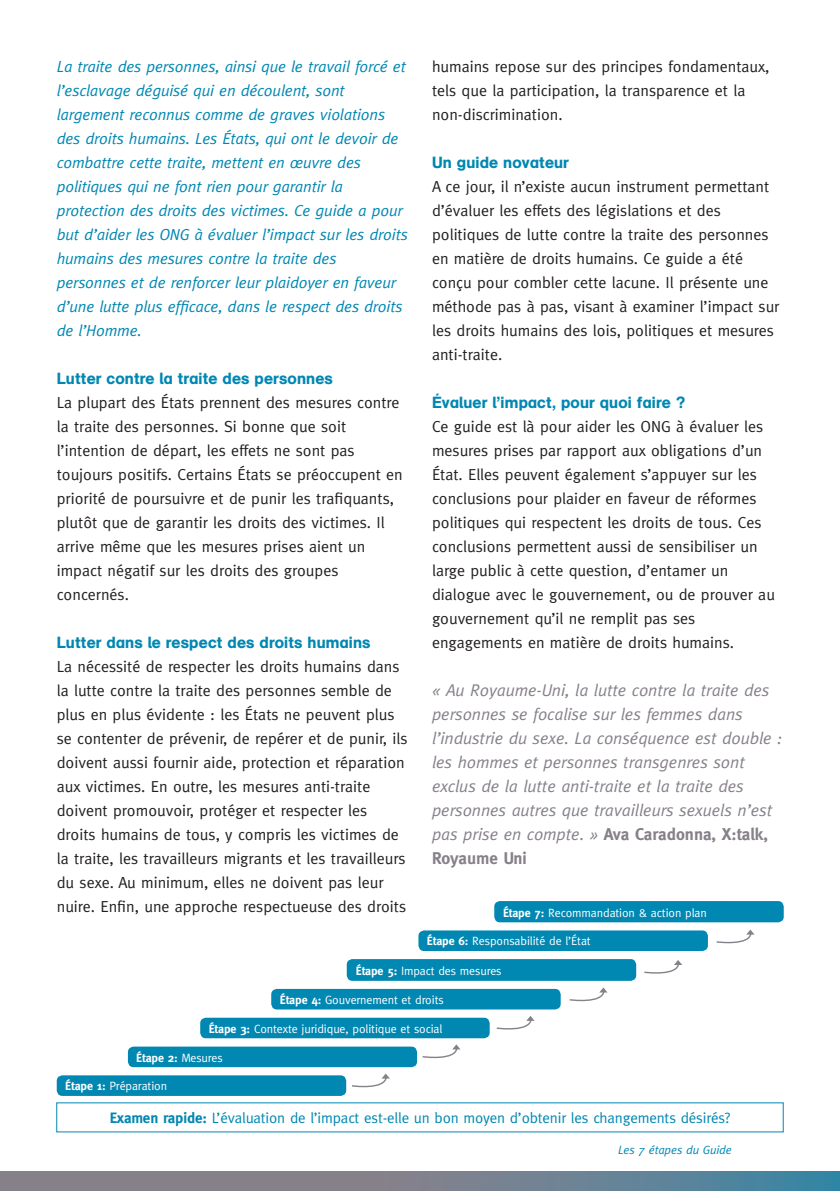
<style>
.page{position:relative;width:840px;height:1191px;background:#fff}
.page>*{position:absolute;margin:0;border:0;box-sizing:border-box;transform-origin:0 0}
.streamer_txt{font:italic 17px/24px "Meta";letter-spacing:-.005em;color:#868089}
.t1{font:16px/24px "Meta";color:#231f20}
.t2{font:italic 16px/24px "Meta";letter-spacing:-.01em;color:#0087b2}
.t3{font:16px "AG Schoolbook Medium A";letter-spacing:.01em;color:#0087b2}
.t4{font:15px "Meta";letter-spacing:-.01em;color:#0087b2}
.t5{font:12px "Meta";letter-spacing:-.01em;color:#fff}
.t6{font:italic 12px "Meta";letter-spacing:-.01em;color:#0087b2}
.t7{font:700 12px "Meta";letter-spacing:-.01em;color:#fff}
.s1{font-weight:700;font-style:normal}
.s2{font-weight:700}
.s3{font-weight:400}
</style>
<div class="page">
<svg style="left:0;top:1171px;width:839px;height:20px;background:#728190"></svg>
<svg style="left:352px;top:1073px;width:37px;height:15px"></svg>
<svg style="left:422px;top:1044px;width:38px;height:15px"></svg>
<svg style="left:496px;top:1016px;width:38px;height:14px"></svg>
<svg style="left:569px;top:987px;width:38px;height:15px"></svg>
<svg style="left:644px;top:960px;width:37px;height:14px"></svg>
<svg style="left:716px;top:929px;width:38px;height:15px"></svg>
<div style="left:57px;top:1075px;width:289px;height:21px;background:#0087b2;border-radius:6px"></div>
<div style="left:128px;top:1046px;width:289px;height:21px;background:#0087b2;border-radius:6px"></div>
<div style="left:200px;top:1017px;width:289px;height:21px;background:#0087b2;border-radius:6px"></div>
<div style="left:271px;top:989px;width:289px;height:20px;background:#0087b2;border-radius:6px"></div>
<div style="left:346px;top:959px;width:290px;height:21px;background:#0087b2;border-radius:6px"></div>
<div style="left:418px;top:930px;width:289px;height:21px;background:#0087b2;border-radius:6px"></div>
<div style="left:494px;top:901px;width:289px;height:21px;background:#0087b2;border-radius:6px"></div>
<p class="t2" style="left:57px;top:54px;width:352px">La traite des personnes, ainsi que le travail forcé et l’esclavage déguisé qui en découlent, sont largement reconnus comme de graves violations des droits humains. Les États, qui ont le devoir de combattre cette traite, mettent en œuvre des politiques qui ne font rien pour garantir la protection des droits des victimes. Ce guide a pour but d’aider les ONG à évaluer l’impact sur les droits humains des mesures contre la traite des personnes et de renforcer leur plaidoyer en faveur d’une lutte plus efficace, dans le respect des droits de l’Homme.</p>
<p class="t3" style="left:57px;top:369px;width:277px">Lutter contre la traite des personnes</p>
<p class="t1" style="left:57px;top:390px;width:347px">La plupart des États prennent des mesures contre la traite des personnes. Si bonne que soit l’intention de départ, les effets ne sont pas toujours positifs. Certains États se préoccupent en priorité de poursuivre et de punir les trafiquants, plutôt que de garantir les droits des victimes. Il arrive même que les mesures prises aient un impact négatif sur les droits des groupes concernés.</p>
<p class="t3" style="left:57px;top:633px;width:315px">Lutter dans le respect des droits humains</p>
<p class="t1" style="left:57px;top:654px;width:352px">La nécessité de respecter les droits humains dans la lutte contre la traite des personnes semble de plus en plus évidente : les États ne peuvent plus se contenter de prévenir, de repérer et de punir, ils doivent aussi fournir aide, protection et réparation aux victimes. En outre, les mesures anti-traite doivent promouvoir, protéger et respecter les droits humains de tous, y compris les victimes de la traite, les travailleurs migrants et les travailleurs du sexe. Au minimum, elles ne doivent pas leur nuire. Enfin, une approche respectueuse des droits</p>
<p class="t1" style="left:432px;top:54px;width:339px">humains repose sur des principes fondamentaux, tels que la participation, la transparence et la non-discrimination.</p>
<p class="t3" style="left:432px;top:153px;width:138px">Un guide novateur</p>
<p class="t1" style="left:432px;top:174px;width:349px">A ce jour, il n’existe aucun instrument permettant d’évaluer les effets des législations et des politiques de lutte contre la traite des personnes en matière de droits humains. Ce guide a été conçu pour combler cette lacune. Il présente une méthode pas à pas, visant à examiner l’impact sur les droits humains des lois, politiques et mesures anti-traite.</p>
<p class="t3" style="left:432px;top:393px;width:255px">Évaluer l’impact, pour quoi faire ?</p>
<p class="t1" style="left:432px;top:414px;width:344px">Ce guide est là pour aider les ONG à évaluer les mesures prises par rapport aux obligations d’un État. Elles peuvent également s’appuyer sur les conclusions pour plaider en faveur de réformes politiques qui respectent les droits de tous. Ces conclusions permettent aussi de sensibiliser un large public à cette question, d’entamer un dialogue avec le gouvernement, ou de prouver au gouvernement qu’il ne remplit pas ses engagements en matière de droits humains.</p>
<p class="streamer_txt" style="left:432px;top:678px;width:351px">« Au Royaume-Uni, la lutte contre la traite des personnes se focalise sur les femmes dans l’industrie du sexe. La conséquence est double : les hommes et personnes transgenres sont exclus de la lutte anti-traite et la traite des personnes autres que travailleurs sexuels n’est pas prise en compte. » <span class="s1">Ava Caradonna, X:talk, Royaume Uni</span></p>
<p class="t5" style="left:502px;top:905px;width:205px"><span class="s2">Étape 7:</span> Recommandation &amp; action plan</p>
<p class="t5" style="left:427px;top:934px;width:165px"><span class="s2">Étape 6:</span> Responsabilité de l’État</p>
<p class="t5" style="left:355px;top:963px;width:147px"><span class="s2">Étape 5:</span> Impact des mesures</p>
<p class="t5" style="left:280px;top:992px;width:165px"><span class="s2">Étape 4:</span> Gouvernement et droits</p>
<p class="t5" style="left:209px;top:1021px;width:235px"><span class="s2">Étape 3:</span> Contexte juridique, politique et social</p>
<p class="t7" style="left:136px;top:1050px;width:88px">Étape 2: <span class="s3">Mesures</span></p>
<p class="t5" style="left:65px;top:1079px;width:103px"><span class="s2">Étape 1:</span> Préparation</p>
<p class="t4" style="left:110px;top:1109px;width:621px"><span class="s2">Examen rapide:</span> L’évaluation de l’impact est-elle un bon moyen d’obtenir les changements désirés?</p>
<p class="t6" style="left:617px;top:1142px;width:115px">Les 7 étapes du Guide</p>
</div>
